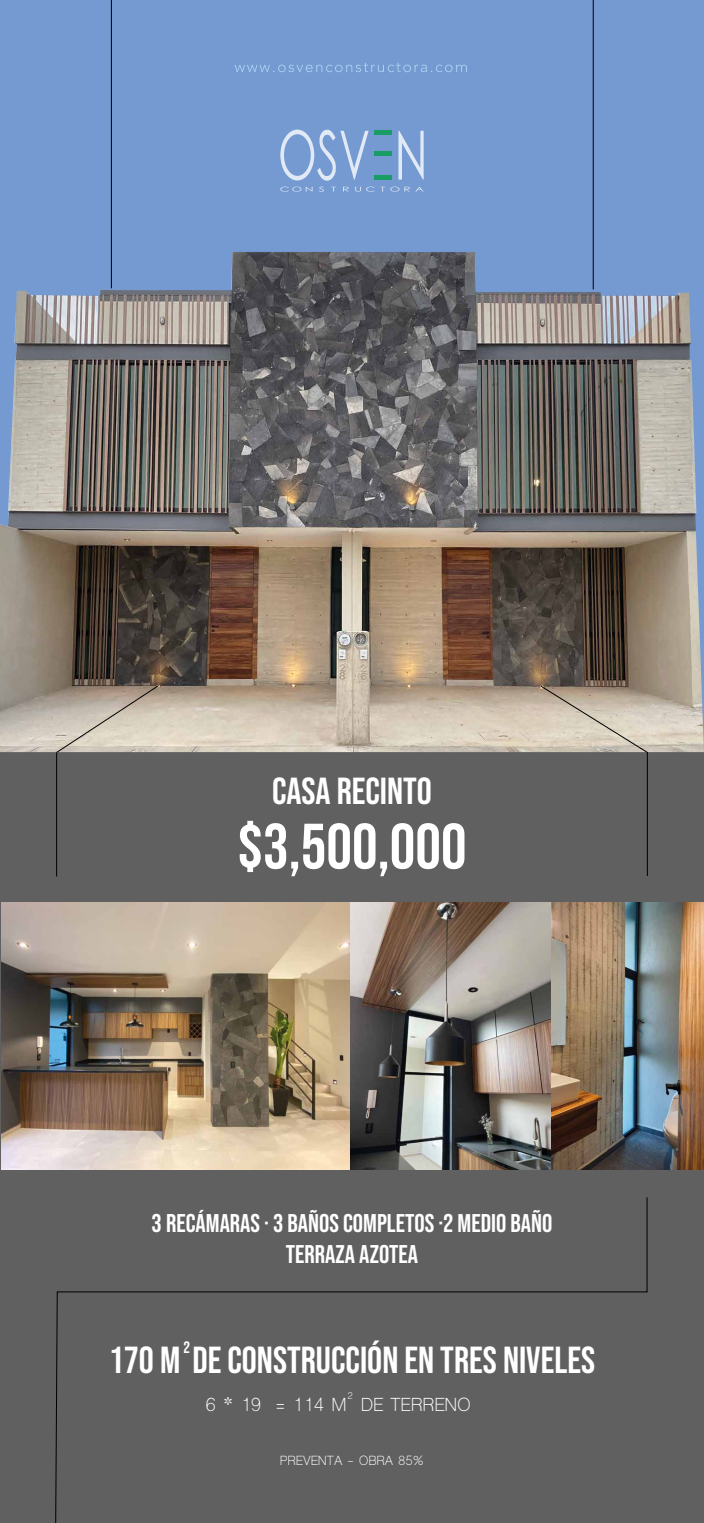
<style>
.page{position:relative;width:704px;height:1523px;background:#fff}
.page>*{position:absolute;margin:0;border:0;box-sizing:border-box;transform-origin:0 0}
.t1{font:64px "Bebas Neue";color:#fff}
.t2{font:37.62px "Bebas Neue";color:#fff}
.t3{font:25.62px/30.8px "Bebas Neue";color:#fff;text-align:center}
.t4{font:17.81px "Shree Dev 0714";color:#fff}
.t5{font:16.5px "Bebas Neue";color:#fff}
.t6{font:12.5px "Shree Dev 0714";color:#fff}
.t7{font:9.31px "Shree Dev 0714";color:#fff}
</style>
<div class="page">
<div style="left:0;top:0;width:703px;height:752px;background:#749ad1"></div>
<div style="left:0;top:752px;width:703px;height:770px;background:#606060"></div>
<img style="left:0;top:252px;width:703px;height:500px">
<hr style="left:646px;top:752px;width:1px;height:124px;background:#000">
<hr style="left:56px;top:752px;width:1px;height:124px;background:#000">
<svg style="left:55px;top:1197px;width:592px;height:325px"></svg>
<hr style="left:373px;top:175px;width:18px;height:4px;background:#189d64">
<hr style="left:373px;top:130px;width:18px;height:4px;background:#189d64">
<hr style="left:373px;top:151px;width:18px;height:4px;background:#189d64">
<svg style="left:398px;top:131px;width:25px;height:49px"></svg>
<svg style="left:280px;top:130px;width:94px;height:62px"></svg>
<svg style="left:380px;top:187px;width:29px;height:5px"></svg>
<svg style="left:415px;top:187px;width:8px;height:5px"></svg>
<hr style="left:111px;top:0;width:1px;height:288px;background:#000">
<hr style="left:592px;top:0;width:1px;height:289px;background:#000">
<svg style="left:56px;top:684px;width:103px;height:69px;background:#bfb5a7"></svg>
<svg style="left:539px;top:685px;width:108px;height:68px;background:#c5baaa"></svg>
<img style="left:2px;top:903px;width:348px;height:266px">
<img style="left:550px;top:902px;width:153px;height:267px">
<img style="left:350px;top:902px;width:200px;height:267px">
<svg style="left:234px;top:63px;width:232px;height:9px"></svg>
<h2 class="t2" style="left:272px;top:769px;width:161px">CASA RECINTO</h2>
<h1 class="t1" style="left:237px;top:810px;width:230px">$3,500,000</h1>
<p class="t3" style="left:151px;top:1207px;width:402px">3 RECÁMARAS · 3 BAÑOS COMPLETOS ·2 MEDIO BAÑO<br>TERRAZA AZOTEA</p>
<h2 class="t2" style="left:109px;top:1338px;width:487px">170 M DE CONSTRUCCIÓN EN TRES NIVELES</h2>
<p class="t4" style="left:205px;top:1394px;width:266px">6 * 19 = 114 M DE TERRENO</p>
<p class="t5" style="left:183px;top:1337px;width:8px">2</p>
<p class="t7" style="left:347px;top:1389px;width:7px">2</p>
<p class="t6" style="left:280px;top:1453px;width:145px">PREVENTA - OBRA 85%</p>
</div>
